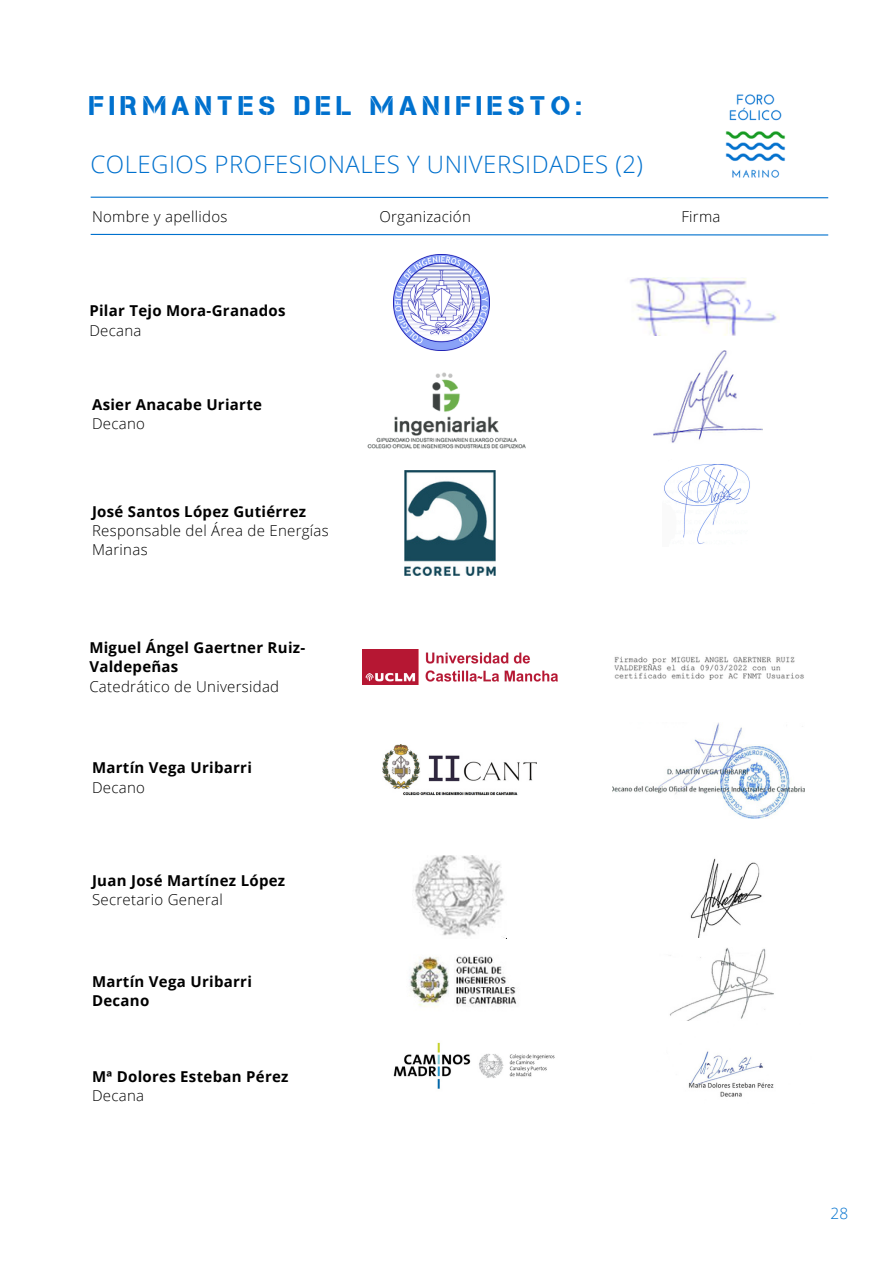
<style>
.page{position:relative;width:894px;height:1264px;background:#fff}
.page>*{position:absolute;margin:0;border:0;box-sizing:border-box;transform-origin:0 0}
.t1{font:27px "Capture Smallz Clean";letter-spacing:.2em;color:#0071ce}
.t2{font:300 24px "Open Sans";letter-spacing:.02em;color:#0071ce}
.t3{font:300 15.45px "Open Sans";color:#0071ce}
.t4{font:700 15px/19.2px "Open Sans";letter-spacing:.02em;color:#000}
.t5{font:300 15px/19.2px "Open Sans";letter-spacing:.02em;color:#000}
</style>
<div class="page">
<img style="left:725px;top:94px;width:61px;height:83px">
<svg style="left:90px;top:196px;width:739px;height:3px"></svg>
<svg style="left:90px;top:233px;width:739px;height:3px"></svg>
<img style="left:393px;top:255px;width:96px;height:95px">
<img style="left:629px;top:277px;width:150px;height:59px">
<img style="left:653px;top:350px;width:109px;height:93px">
<img style="left:367px;top:372px;width:159px;height:77px">
<img style="left:664px;top:464px;width:86px;height:80px">
<img style="left:404px;top:470px;width:91px;height:106px">
<img style="left:362px;top:649px;width:195px;height:35px">
<img style="left:614px;top:656px;width:190px;height:24px">
<img style="left:382px;top:744px;width:154px;height:52px">
<img style="left:612px;top:722px;width:192px;height:96px">
<img style="left:413px;top:855px;width:92px;height:83px">
<img style="left:690px;top:858px;width:72px;height:79px">
<img style="left:409px;top:956px;width:108px;height:51px">
<img style="left:669px;top:948px;width:105px;height:73px">
<img style="left:393px;top:1042px;width:162px;height:47px">
<img style="left:688px;top:1051px;width:86px;height:46px">
<p class="t1" style="left:89px;top:90px;width:494px">FIRMANTES DEL MANIFIESTO:</p>
<p class="t2" style="left:91px;top:147px;width:553px">COLEGIOS PROFESIONALES Y UNIVERSIDADES (2)</p>
<p class="t5" style="left:92px;top:206px;width:137px">Nombre y apellidos</p>
<p class="t5" style="left:379px;top:206px;width:93px">Organización</p>
<p class="t5" style="left:681px;top:206px;width:41px">Firma</p>
<p class="t4" style="left:89px;top:301px;width:198px">Pilar Tejo Mora-Granados</p>
<p class="t5" style="left:89px;top:320px;width:54px">Decana</p>
<p class="t4" style="left:92px;top:394px;width:171px">Asier Anacabe Uriarte</p>
<h3 class="t5" style="left:92px;top:413px;width:54px">Decano</h3>
<p class="t4" style="left:92px;top:501px;width:215px">José Santos López Gutiérrez</p>
<p class="t5" style="left:92px;top:520px;width:238px">Responsable del Área de Energías<br>Marinas</p>
<p class="t4" style="left:89px;top:638px;width:217px">Miguel Ángel Gaertner Ruiz-<br>Valdepeñas</p>
<p class="t5" style="left:89px;top:676px;width:191px">Catedrático de Universidad</p>
<p class="t4" style="left:92px;top:758px;width:161px">Martín Vega Uribarri</p>
<p class="t5" style="left:92px;top:777px;width:54px">Decano</p>
<p class="t4" style="left:92px;top:870px;width:195px">Juan José Martínez López</p>
<p class="t5" style="left:92px;top:889px;width:132px">Secretario General</p>
<p class="t4" style="left:92px;top:971px;width:161px">Martín Vega Uribarri<br>Decano</p>
<p class="t4" style="left:92px;top:1066px;width:198px">Mª Dolores Esteban Pérez</p>
<p class="t5" style="left:92px;top:1085px;width:54px">Decana</p>
<p class="t3" style="left:830px;top:1202px;width:19px">28</p>
</div>
